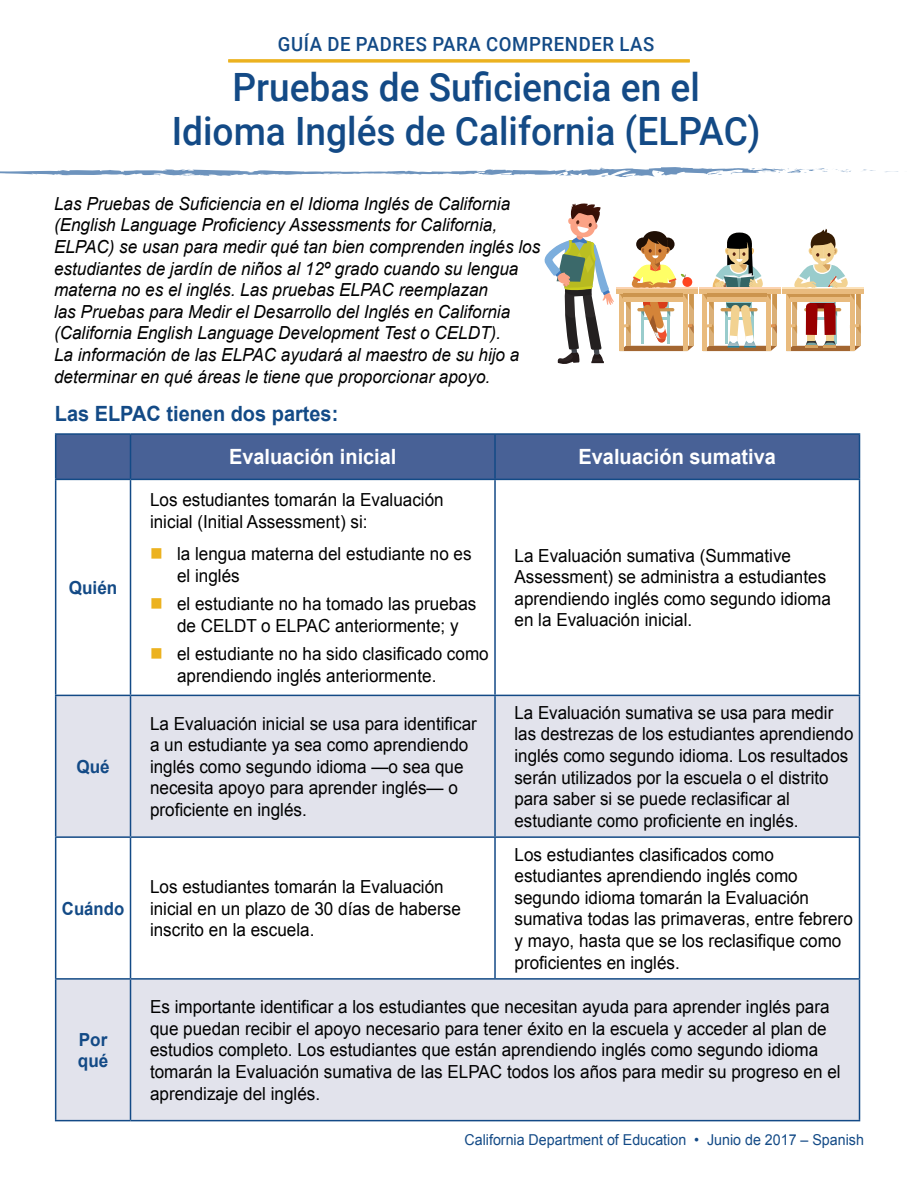
<style>
.page{position:relative;width:918px;height:1188px;background:#fff}
.page>*{position:absolute;margin:0;border:0;box-sizing:border-box;transform-origin:0 0}
.t1{font:500 39px/43.5px "Roboto";color:#134a86;text-align:center;scale:.95 1}
.t2{font:700 21px "Arial";color:#fff;scale:.95 1}
.t3{font:700 21px "Arial";color:#134a86;scale:.95 1}
.t4{font:500 19.5px "Roboto";letter-spacing:.035em;color:#134a86;scale:.95 1}
.t5{font:18px/21.6px "Arial";color:#000;scale:.95 1}
.t6{font:italic 18px/21.6px "Arial";color:#000;scale:.95 1}
.t7{font:18px/21.6px "Arial";color:#000;scale:.94 1}
.t8{font:700 18px/21.6px "Arial";color:#134a86;scale:.95 1}
.t9{font:700 18px "Arial";color:#134a86;scale:.93 1}
.t10{font:15px "Arial";color:#134a86;scale:.95 1}
</style>
<div class="page">
<div style="left:699px;top:288px;width:81px;height:6px;background:#e9bb7e"></div>
<hr style="left:699px;top:288px;width:81px;height:1px;background:#fcd3b0">
<div style="left:616px;top:288px;width:81px;height:6px;background:#e9bb7e"></div>
<hr style="left:616px;top:288px;width:81px;height:1px;background:#fcd3b0">
<div style="left:783px;top:288px;width:81px;height:6px;background:#e9bb7e"></div>
<hr style="left:783px;top:288px;width:81px;height:1px;background:#fce2ba">
<svg style="left:544px;top:203px;width:70px;height:161px"></svg>
<svg style="left:620px;top:231px;width:74px;height:120px"></svg>
<svg style="left:703px;top:232px;width:74px;height:119px"></svg>
<svg style="left:786px;top:229px;width:75px;height:122px"></svg>
<div style="left:56px;top:435px;width:803px;height:44px;background:#486196"></div>
<svg style="left:56px;top:696px;width:803px;height:424px;fill:#e2e3ec"></svg>
<hr style="left:55px;top:480px;width:1px;height:215px;background:#134a86">
<hr style="left:130px;top:480px;width:1px;height:215px;background:#134a86">
<hr style="left:494px;top:480px;width:2px;height:215px;background:#134a86">
<hr style="left:859px;top:480px;width:1px;height:215px;background:#134a86">
<hr style="left:55px;top:695px;width:76px;height:1px;background:#134a86">
<hr style="left:55px;top:696px;width:1px;height:140px;background:#134a86">
<hr style="left:131px;top:695px;width:364px;height:1px;background:#134a86">
<hr style="left:130px;top:696px;width:1px;height:140px;background:#134a86">
<hr style="left:495px;top:695px;width:365px;height:1px;background:#134a86">
<hr style="left:494px;top:696px;width:2px;height:140px;background:#134a86">
<hr style="left:859px;top:696px;width:1px;height:140px;background:#134a86">
<hr style="left:55px;top:836px;width:76px;height:2px;background:#134a86">
<hr style="left:55px;top:838px;width:1px;height:140px;background:#134a86">
<hr style="left:131px;top:836px;width:364px;height:2px;background:#134a86">
<hr style="left:130px;top:838px;width:1px;height:140px;background:#134a86">
<hr style="left:495px;top:836px;width:365px;height:2px;background:#134a86">
<hr style="left:494px;top:838px;width:2px;height:140px;background:#134a86">
<hr style="left:859px;top:838px;width:1px;height:140px;background:#134a86">
<hr style="left:55px;top:978px;width:76px;height:2px;background:#134a86">
<hr style="left:55px;top:980px;width:1px;height:140px;background:#134a86">
<hr style="left:131px;top:978px;width:364px;height:2px;background:#134a86">
<hr style="left:130px;top:980px;width:1px;height:140px;background:#134a86">
<hr style="left:495px;top:978px;width:365px;height:2px;background:#134a86">
<hr style="left:859px;top:980px;width:1px;height:140px;background:#134a86">
<hr style="left:55px;top:1120px;width:76px;height:1px;background:#134a86">
<hr style="left:131px;top:1120px;width:364px;height:1px;background:#134a86">
<hr style="left:495px;top:1120px;width:365px;height:1px;background:#134a86">
<hr style="left:55px;top:433px;width:76px;height:2px;background:#134a86">
<hr style="left:55px;top:435px;width:1px;height:44px;background:#134a86">
<hr style="left:131px;top:433px;width:364px;height:2px;background:#134a86">
<hr style="left:130px;top:435px;width:1px;height:44px;background:#134a86">
<hr style="left:495px;top:433px;width:365px;height:2px;background:#134a86">
<hr style="left:494px;top:435px;width:2px;height:44px;background:#134a86">
<hr style="left:859px;top:435px;width:1px;height:44px;background:#134a86">
<hr style="left:55px;top:479px;width:76px;height:1px;background:#134a86">
<hr style="left:131px;top:479px;width:364px;height:1px;background:#134a86">
<hr style="left:495px;top:479px;width:365px;height:1px;background:#134a86">
<hr style="left:228px;top:59px;width:462px;height:3px;background:#ecb21f">
<svg style="left:863px;top:170px;width:36px;height:3px"></svg>
<svg style="left:0;top:167px;width:851px;height:10px"></svg>
<h1 class="t4" style="left:278px;top:31px;width:398px">GUÍA DE PADRES PARA COMPRENDER LAS</h1>
<h1 class="t1" style="left:172px;top:64px;width:621px">Pruebas de Suficiencia en el<br>Idioma Inglés de California (ELPAC)</h1>
<p class="t6" style="left:54px;top:193px;width:513px">Las Pruebas de Suficiencia en el Idioma Inglés de California (English Language Proficiency Assessments for California, ELPAC) se usan para medir qué tan bien comprenden inglés los estudiantes de jardín de niños al 12º grado cuando su lengua materna no es el inglés. Las pruebas ELPAC reemplazan<br>las Pruebas para Medir el Desarrollo del Inglés en California (California English Language Development Test o CELDT).<br>La información de las ELPAC ayudará al maestro de su hijo a determinar en qué áreas le tiene que proporcionar apoyo.</p>
<h2 class="t3" style="left:55px;top:399px;width:300px">Las ELPAC tienen dos partes:</h2>
<p class="t2" style="left:229px;top:443px;width:178px">Evaluación inicial</p>
<p class="t2" style="left:579px;top:443px;width:209px">Evaluación sumativa</p>
<p class="t8" style="left:69px;top:577px;width:53px">Quién</p>
<p class="t8" style="left:76px;top:756px;width:37px">Qué</p>
<p class="t9" style="left:62px;top:896px;width:68px">Cuándo</p>
<p class="t8" style="left:78px;top:1029px;width:34px">Por qué</p>
<p class="t5" style="left:150px;top:489px;width:311px">Los estudiantes tomarán la Evaluación inicial (Initial Assessment) si:</p>
<p class="t5" style="left:177px;top:543px;width:312px">la lengua materna del estudiante no es el inglés</p>
<p class="t5" style="left:177px;top:593px;width:317px">el estudiante no ha tomado las pruebas de CELDT o ELPAC anteriormente; y</p>
<p class="t5" style="left:177px;top:643px;width:330px">el estudiante no ha sido clasificado como aprendiendo inglés anteriormente.</p>
<p class="t5" style="left:515px;top:545px;width:335px">La Evaluación sumativa (Summative Assessment) se administra a estudiantes aprendiendo inglés como segundo idioma en la Evaluación inicial.</p>
<p class="t5" style="left:150px;top:713px;width:346px">La Evaluación inicial se usa para identificar a un estudiante ya sea como aprendiendo inglés como segundo idioma —o sea que necesita apoyo para aprender inglés— o proficiente en inglés.</p>
<p class="t7" style="left:515px;top:702px;width:362px">La Evaluación sumativa se usa para medir las destrezas de los estudiantes aprendiendo inglés como segundo idioma. Los resultados serán utilizados por la escuela o el distrito para saber si se puede reclasificar al estudiante como proficiente en inglés.</p>
<p class="t5" style="left:150px;top:876px;width:329px">Los estudiantes tomarán la Evaluación inicial en un plazo de 30 días de haberse inscrito en la escuela.</p>
<p class="t5" style="left:515px;top:844px;width:358px">Los estudiantes clasificados como estudiantes aprendiendo inglés como segundo idioma tomarán la Evaluación sumativa todas las primaveras, entre febrero y mayo, hasta que se los reclasifique como proficientes en inglés.</p>
<p class="t5" style="left:150px;top:996px;width:728px">Es importante identificar a los estudiantes que necesitan ayuda para aprender inglés para que puedan recibir el apoyo necesario para tener éxito en la escuela y acceder al plan de estudios completo. Los estudiantes que están aprendiendo inglés como segundo idioma tomarán la Evaluación sumativa de las ELPAC todos los años para medir su progreso en el aprendizaje del inglés.</p>
<p class="t10" style="left:465px;top:1130px;width:422px">California Department of Education • Junio de 2017 – Spanish</p>
</div>
